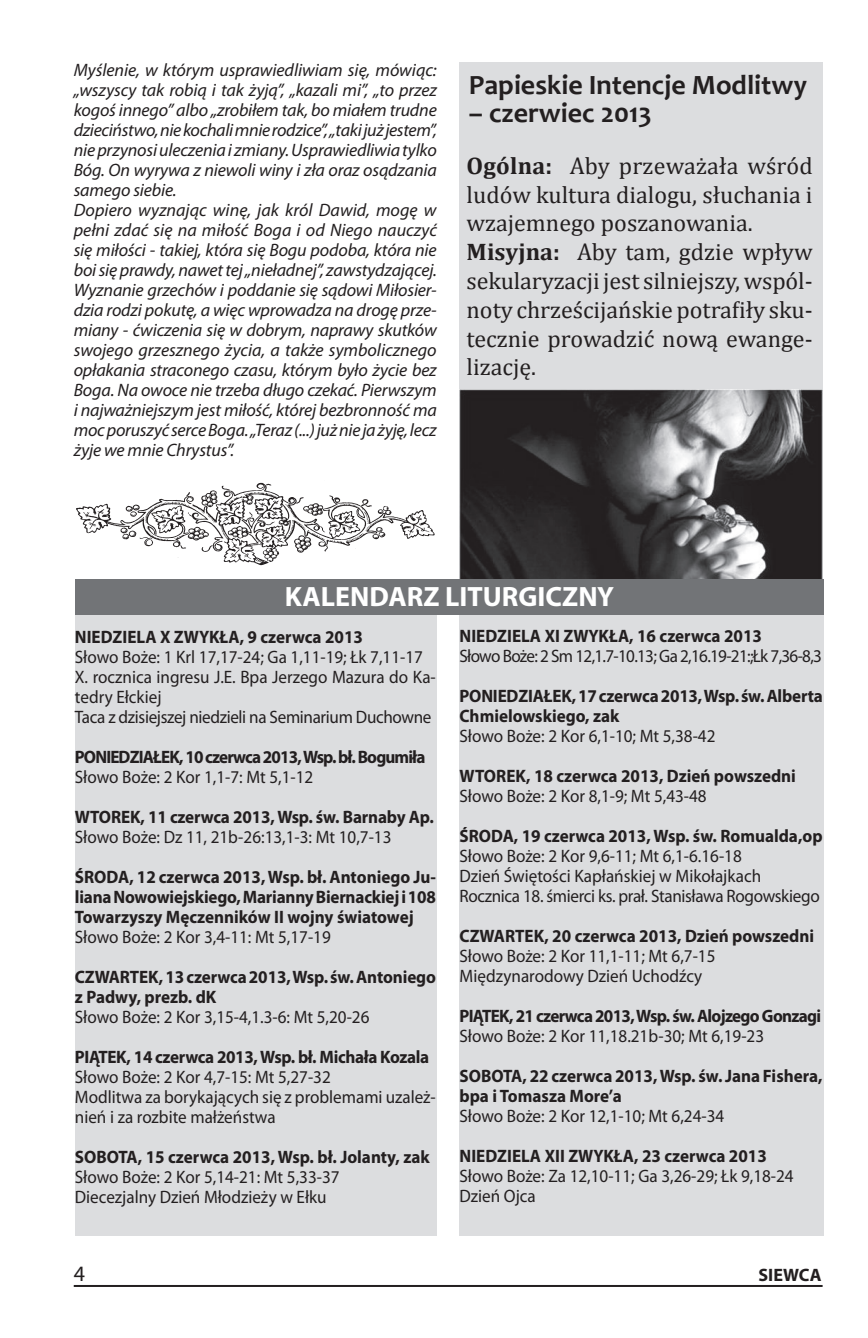
<style>
.page{position:relative;width:868px;height:1338px;background:#fff}
.page>*{position:absolute;margin:0;border:0;box-sizing:border-box;transform-origin:0 0}
.t1{font:700 28px "Candara";color:#231f20}
.t2{font:700 28px "Myriad Pro";color:#fff}
.t3{font:24px/28.8px "Cambria";color:#231f20}
.t4{font:italic 18px/20px "Myriad Pro";letter-spacing:-.01em;color:#231f20}
.t5{font:18px/20px "Myriad Pro";color:#231f20;scale:.95 1}
.t6{font:700 18px/20px "Myriad Pro";letter-spacing:-.005em;color:#231f20;scale:.95 1}
.t7{font:18px "Myriad Pro";letter-spacing:-.04em;color:#231f20;scale:.95 1}
.t8{font:700 18px "Myriad Pro";letter-spacing:-.04em;color:#231f20;scale:.95 1}
.t9{font:700 18px "Myriad Pro";letter-spacing:-.05em;color:#231f20;scale:.95 1}
.t10{font:700 18px "Myriad Pro";letter-spacing:-.005em;color:#231f20}
.s1{font-weight:700}
</style>
<div class="page">
<hr style="left:74px;top:1285px;width:748px;height:2px;background:#231f20">
<div style="left:459px;top:616px;width:364px;height:620px;background:#dcdddf"></div>
<div style="left:75px;top:615px;width:362px;height:621px;background:#dcdddf"></div>
<div style="left:400px;top:580px;width:423px;height:35px;background:#727477"></div>
<div style="left:75px;top:580px;width:363px;height:35px;background:#727477"></div>
<div style="left:459px;top:62px;width:363px;height:333px;background:#dcdddf"></div>
<img style="left:76px;top:482px;width:359px;height:84px">
<img style="left:459px;top:390px;width:363px;height:188px">
<p class="t4" style="left:74px;top:60px;width:365px">Myślenie, w którym usprawiedliwiam się, mówiąc: „wszyscy tak robią i tak żyją”, „kazali mi”, „to przez kogoś innego” albo „zrobiłem tak, bo miałem trudne dzieciństwo, nie kochali mnie rodzice”, „taki już jestem”, nie przynosi uleczenia i zmiany. Usprawiedliwia tylko Bóg. On wyrywa z niewoli winy i zła oraz osądzania samego siebie.<br>Dopiero wyznając winę, jak król Dawid, mogę w pełni zdać się na miłość Boga i od Niego nauczyć się miłości - takiej, która się Bogu podoba, która nie boi się prawdy, nawet tej „nieładnej”, zawstydzającej.<br>Wyznanie grzechów i poddanie się sądowi Miłosier&shy;dzia rodzi pokutę, a więc wprowadza na drogę prze&shy;miany - ćwiczenia się w dobrym, naprawy skutków swojego grzesznego życia, a także symbolicznego opłakania straconego czasu, którym było życie bez Boga. Na owoce nie trzeba długo czekać. Pierwszym i najważniejszym jest miłość, której bezbronność ma moc poruszyć serce Boga. „Teraz (...) już nie ja żyję, lecz żyje we mnie Chrystus”.</p>
<h1 class="t1" style="left:469px;top:68px;width:340px">Papieskie Intencje Modlitwy</h1>
<h1 class="t1" style="left:469px;top:96px;width:184px">– czerwiec 2013</h1>
<p class="t3" style="left:466px;top:151px;width:347px"><span class="s1">Ogólna:</span> Aby przeważała wśród ludów kultura dialogu, słuchania i wzajemnego poszanowania.<br><span class="s1">Misyjna:</span> Aby tam, gdzie wpływ sekularyzacji jest silniejszy, wspól&shy;noty chrześcijańskie potrafiły sku&shy;tecznie prowadzić nową ewange&shy;lizację.</p>
<h1 class="t2" style="left:285px;top:579px;width:331px">KALENDARZ LITURGICZNY</h1>
<p class="t6" style="left:75px;top:627px;width:305px">NIEDZIELA X ZWYKŁA, 9 czerwca 2013</p>
<p class="t5" style="left:75px;top:647px;width:381px">Słowo Boże: 1 Krl 17,17-24; Ga 1,11-19; Łk 7,11-17<br>X. rocznica ingresu J.E. Bpa Jerzego Mazura do Ka&shy;tedry Ełckiej<br>Taca z dzisiejszej niedzieli na Seminarium Duchowne</p>
<p class="t9" style="left:75px;top:745px;width:370px">PONIEDZIAŁEK, 10 czerwca 2013, Wsp. bł. Bogumiła</p>
<p class="t5" style="left:75px;top:767px;width:252px">Słowo Boże: 2 Kor 1,1-7: Mt 5,1-12</p>
<p class="t6" style="left:75px;top:807px;width:379px">WTOREK, 11 czerwca 2013, Wsp. św. Barnaby Ap.</p>
<p class="t5" style="left:75px;top:827px;width:335px">Słowo Boże: Dz 11, 21b-26:13,1-3: Mt 10,7-13</p>
<p class="t6" style="left:75px;top:867px;width:381px;text-align:justify">ŚRODA, 12 czerwca 2013, Wsp. bł. Antoniego Ju&shy;liana Nowowiejskiego, Marianny Biernackiej i 108<br>Towarzyszy Męczenników II wojny światowej</p>
<p class="t5" style="left:75px;top:927px;width:271px">Słowo Boże: 2 Kor 3,4-11: Mt 5,17-19</p>
<p class="t6" style="left:75px;top:967px;width:381px">CZWARTEK, 13 czerwca 2013, Wsp. św. Antoniego z Padwy, prezb. dK</p>
<p class="t5" style="left:75px;top:1007px;width:311px">Słowo Boże: 2 Kor 3,15-4,1.3-6: Mt 5,20-26</p>
<p class="t6" style="left:75px;top:1047px;width:374px">PIĄTEK, 14 czerwca 2013, Wsp. bł. Michała Kozala</p>
<p class="t5" style="left:75px;top:1067px;width:381px">Słowo Boże: 2 Kor 4,7-15: Mt 5,27-32<br>Modlitwa za borykających się z problemami uzależ&shy;nień i za rozbite małżeństwa</p>
<p class="t6" style="left:75px;top:1147px;width:375px">SOBOTA, 15 czerwca 2013, Wsp. bł. Jolanty, zak</p>
<p class="t5" style="left:75px;top:1167px;width:280px">Słowo Boże: 2 Kor 5,14-21: Mt 5,33-37<br>Diecezjalny Dzień Młodzieży w Ełku</p>
<p class="t6" style="left:459px;top:626px;width:320px">NIEDZIELA XI ZWYKŁA, 16 czerwca 2013</p>
<p class="t7" style="left:459px;top:645px;width:383px">Słowo Boże: 2 Sm 12,1.7-10.13; Ga 2,16.19-21:;Łk 7,36-8,3</p>
<p class="t6" style="left:459px;top:686px;width:384px">PONIEDZIAŁEK, 17 czerwca 2013, Wsp. św. Alberta<br>Chmielowskiego, zak</p>
<p class="t5" style="left:459px;top:726px;width:271px">Słowo Boże: 2 Kor 6,1-10; Mt 5,38-42</p>
<p class="t6" style="left:459px;top:766px;width:355px">WTOREK, 18 czerwca 2013, Dzień powszedni</p>
<p class="t5" style="left:459px;top:786px;width:262px">Słowo Boże: 2 Kor 8,1-9; Mt 5,43-48</p>
<p class="t6" style="left:459px;top:826px;width:383px">ŚRODA, 19 czerwca 2013, Wsp. św. Romualda,op</p>
<p class="t5" style="left:459px;top:846px;width:380px">Słowo Boże: 2 Kor 9,6-11; Mt 6,1-6.16-18<br>Dzień Świętości Kapłańskiej w Mikołajkach<br>Rocznica 18. śmierci ks. prał. Stanisława Rogowskiego</p>
<p class="t6" style="left:459px;top:926px;width:375px">CZWARTEK, 20 czerwca 2013, Dzień powszedni</p>
<p class="t5" style="left:459px;top:946px;width:271px">Słowo Boże: 2 Kor 11,1-11; Mt 6,7-15<br>Międzynarodowy Dzień Uchodźcy</p>
<p class="t8" style="left:459px;top:1005px;width:382px">PIĄTEK, 21 czerwca 2013, Wsp. św. Alojzego Gonzagi</p>
<p class="t5" style="left:459px;top:1026px;width:322px">Słowo Boże: 2 Kor 11,18.21b-30; Mt 6,19-23</p>
<p class="t6" style="left:459px;top:1066px;width:383px">SOBOTA, 22 czerwca 2013, Wsp. św. Jana Fishera, bpa i Tomasza More’a</p>
<p class="t5" style="left:459px;top:1106px;width:280px">Słowo Boże: 2 Kor 12,1-10; Mt 6,24-34</p>
<p class="t6" style="left:459px;top:1146px;width:325px">NIEDZIELA XII ZWYKŁA, 23 czerwca 2013</p>
<p class="t5" style="left:459px;top:1166px;width:353px">Słowo Boże: Za 12,10-11; Ga 3,26-29; Łk 9,18-24<br>Dzień Ojca</p>
<p class="t10" style="left:758px;top:1263px;width:65px">SIEWCA</p>
</div>
